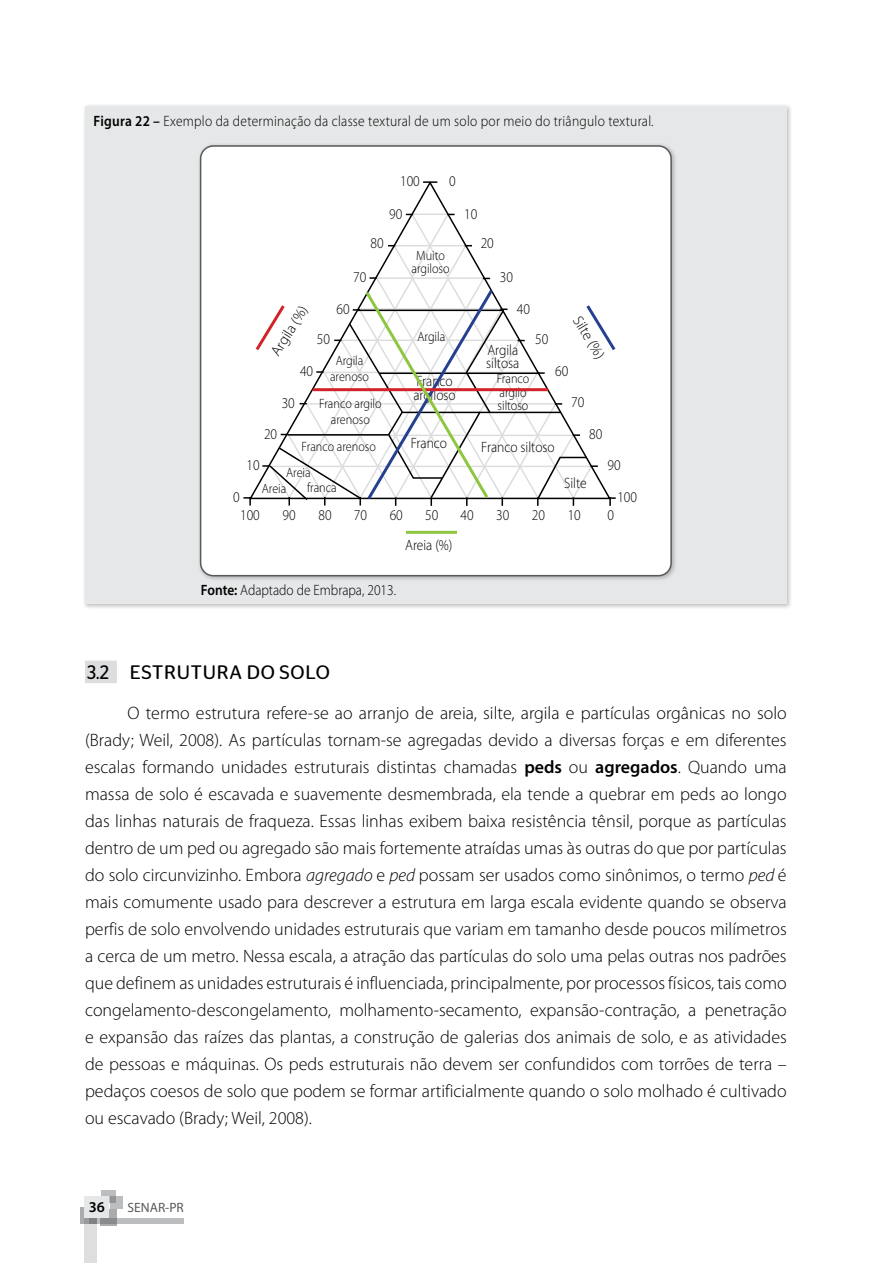
<style>
.page{position:relative;width:893px;height:1263px;background:#fff}
.page>*{position:absolute;margin:0;border:0;box-sizing:border-box;transform-origin:0 0}
.t1{font:19.5px "Stag Sans Round";letter-spacing:.04em;color:#000;scale:.9 1}
.t2{font:300 18px/27px "Myriad Pro";color:#000;text-align:justify}
.t3{font:300 15px/13.5px "Myriad Pro";color:#000;scale:.9 1}
.t4{font:300 15px "Myriad Pro";letter-spacing:.02em;color:#000;scale:.9 1}
.t5{font:300 15px "Myriad Pro";color:#000}
.t6{font:600 15px "Myriad Pro";color:#000}
.t7{font:300 13.5px/13.5px "Myriad Pro";color:#000;text-align:center;scale:.9 1}
.t8{font:13.5px "Myriad Pro";color:#58595b}
.s1{font-weight:600}
.s2{font-style:italic}
</style>
<div class="page">
<svg style="left:101px;top:1191px;width:15px;height:12px"></svg>
<svg style="left:110px;top:1196px;width:12px;height:12px"></svg>
<svg style="left:80px;top:1207px;width:5px;height:16px"></svg>
<svg style="left:100px;top:1210px;width:17px;height:16px"></svg>
<svg style="left:97px;top:1218px;width:87px;height:5px"></svg>
<svg style="left:85px;top:1218px;width:12px;height:45px"></svg>
<div style="left:85px;top:1197px;width:24px;height:21px;background:#e6e7e8"></div>
<div style="left:85px;top:661px;width:32px;height:22px;background:#dcddde"></div>
<div style="left:82px;top:104px;width:710px;height:505px;background:#000;opacity:.25"></div>
<div style="left:85px;top:106px;width:702px;height:498px;background:#e6e7e8"></div>
<div style="left:197px;top:143px;width:480px;height:439px;background:#000;opacity:.25"></div>
<div style="left:201px;top:146px;width:470px;height:430px;background:#fff;border-radius:13px"></div>
<div style="left:200px;top:145px;width:472px;height:431px;border:2px solid #58595b;border-radius:13px"></div>
<svg style="left:423px;top:181px;width:14px;height:2px"></svg>
<hr style="left:406px;top:531px;width:51px;height:3px;background:#8dc63f">
<svg style="left:243px;top:213px;width:373px;height:293px"></svg>
<p class="t4" style="left:94px;top:113px;width:624px"><span class="s1">Figura 22 –</span> Exemplo da determinação da classe textural de um solo por meio do triângulo textural.</p>
<p class="t3" style="left:400px;top:175px;width:23px">100</p>
<p class="t3" style="left:449px;top:175px;width:9px">0</p>
<p class="t3" style="left:389px;top:207px;width:16px">90</p>
<p class="t3" style="left:464px;top:207px;width:16px">10</p>
<p class="t3" style="left:371px;top:237px;width:16px">80</p>
<p class="t3" style="left:481px;top:237px;width:16px">20</p>
<p class="t7" style="left:411px;top:248px;width:44px">Muito argiloso</p>
<p class="t3" style="left:353px;top:270px;width:16px">70</p>
<p class="t3" style="left:500px;top:270px;width:16px">30</p>
<p class="t3" style="left:337px;top:303px;width:16px">60</p>
<p class="t3" style="left:517px;top:303px;width:16px">40</p>
<p class="t5" style="left:267px;top:350px;width:58px;rotate:-58deg">Argila (%)</p>
<p class="t5" style="left:584px;top:313px;width:49px;rotate:59deg">Silte (%)</p>
<p class="t7" style="left:417px;top:329px;width:32px">Argila</p>
<p class="t3" style="left:317px;top:333px;width:16px">50</p>
<p class="t3" style="left:535px;top:333px;width:16px">50</p>
<p class="t3" style="left:486px;top:343px;width:38px">Argila siltosa</p>
<p class="t7" style="left:330px;top:353px;width:45px;line-height:16.2px">Argila arenoso</p>
<p class="t7" style="left:319px;top:396px;width:71px;line-height:16.2px">Franco argilo arenoso</p>
<p class="t3" style="left:555px;top:364px;width:16px">60</p>
<p class="t3" style="left:300px;top:364px;width:16px">40</p>
<p class="t7" style="left:497px;top:372px;width:38px;text-align:left">Franco argilo siltoso</p>
<p class="t3" style="left:413px;top:375px;width:49px">Franco argiloso</p>
<p class="t3" style="left:282px;top:396px;width:16px">30</p>
<p class="t3" style="left:571px;top:395px;width:16px">70</p>
<p class="t3" style="left:264px;top:428px;width:16px">20</p>
<p class="t3" style="left:589px;top:428px;width:16px">80</p>
<p class="t7" style="left:302px;top:440px;width:84px">Franco arenoso</p>
<p class="t3" style="left:411px;top:436px;width:42px">Franco</p>
<p class="t3" style="left:481px;top:441px;width:83px">Franco siltoso</p>
<p class="t3" style="left:247px;top:459px;width:16px">10</p>
<p class="t3" style="left:607px;top:459px;width:16px">90</p>
<p class="t7" style="left:286px;top:466px;width:29px">Areia</p>
<p class="t3" style="left:564px;top:476px;width:27px">Silte</p>
<p class="t7" style="left:307px;top:481px;width:35px">franca</p>
<p class="t7" style="left:262px;top:482px;width:29px">Areia</p>
<p class="t3" style="left:233px;top:490px;width:9px">0</p>
<p class="t3" style="left:617px;top:490px;width:23px">100</p>
<p class="t3" style="left:240px;top:508px;width:23px">100</p>
<p class="t3" style="left:283px;top:508px;width:16px">90</p>
<p class="t3" style="left:318px;top:508px;width:16px">80</p>
<p class="t3" style="left:354px;top:508px;width:16px">70</p>
<p class="t3" style="left:390px;top:508px;width:16px">60</p>
<p class="t3" style="left:425px;top:508px;width:16px">50</p>
<p class="t3" style="left:460px;top:508px;width:16px">40</p>
<p class="t3" style="left:496px;top:508px;width:16px">30</p>
<p class="t3" style="left:532px;top:508px;width:16px">20</p>
<p class="t3" style="left:568px;top:508px;width:16px">10</p>
<p class="t3" style="left:608px;top:508px;width:9px">0</p>
<p class="t3" style="left:405px;top:539px;width:54px">Areia (%)</p>
<p class="t3" style="left:201px;top:584px;width:218px"><span class="s1">Fonte:</span> Adaptado de Embrapa, 2013.</p>
<p class="t1" style="left:87px;top:661px;width:271px">3.2 ESTRUTURA DO SOLO</p>
<p class="t2" style="left:85px;top:699px;width:703px;text-indent:43px">O termo estrutura refere-se ao arranjo de areia, silte, argila e partículas orgânicas no solo (Brady; Weil, 2008). As partículas tornam-se agregadas devido a diversas forças e em diferentes escalas formando unidades estruturais distintas chamadas <span class="s1">peds</span> ou <span class="s1">agregados</span>. Quando uma massa de solo é escavada e suavemente desmembrada, ela tende a quebrar em peds ao longo das linhas naturais de fraqueza. Essas linhas exibem baixa resistência tênsil, porque as partículas dentro de um ped ou agregado são mais fortemente atraídas umas às outras do que por partículas do solo circunvizinho. Embora <span class="s2">agregado</span> e <span class="s2">ped</span> possam ser usados como sinônimos, o termo <span class="s2">ped</span> é mais comumente usado para descrever a estrutura em larga escala evidente quando se observa perfis de solo envolvendo unidades estruturais que variam em tamanho desde poucos milímetros a cerca de um metro. Nessa escala, a atração das partículas do solo uma pelas outras nos padrões que definem as unidades estruturais é influenciada, principalmente, por processos físicos, tais como congelamento-descongelamento, molhamento-secamento, expansão-contração, a penetração e expansão das raízes das plantas, a construção de galerias dos animais de solo, e as atividades de pessoas e máquinas. Os peds estruturais não devem ser confundidos com torrões de terra – pedaços coesos de solo que podem se formar artificialmente quando o solo molhado é cultivado ou escavado (Brady; Weil, 2008).</p>
<p class="t6" style="left:89px;top:1198px;width:18px">36</p>
<p class="t8" style="left:128px;top:1199px;width:58px">SENAR-PR</p>
</div>
